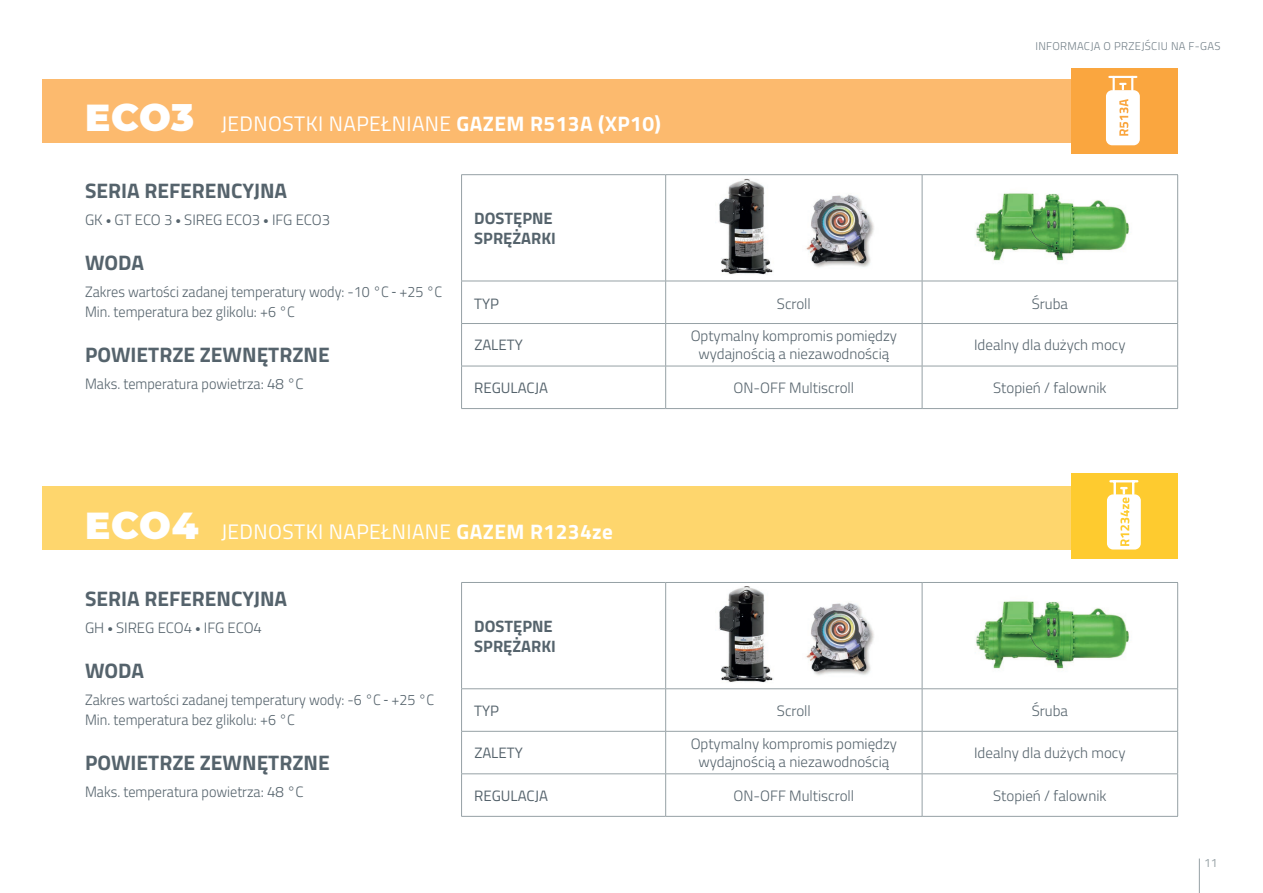
<style>
.page{position:relative;width:1263px;height:893px;background:#fff}
.page>*{position:absolute;margin:0;border:0;box-sizing:border-box;transform-origin:0 0}
.t1{font:900 37.5px "Montserrat";letter-spacing:.015em;color:#fff}
.t2{font:700 21px "Titillium Web";color:#55636c}
.t3{font:21px "Titillium Web";letter-spacing:.02em;color:#fff}
.t4{font:700 16.5px/19.8px "Titillium Web";color:#55636c}
.t5{font:300 15px/18px "Titillium Web";color:#55636c;text-align:center}
.t6{font:300 15px/19.8px "Titillium Web";color:#55636c;scale:.95 1}
.t7{font:15px "Titillium Web";color:#55636c}
.t8{font:12px "Titillium Web";color:#96a1a5}
.t9{font:300 11.25px "Titillium Web";letter-spacing:.03em;color:#727f87}
.s1{font-weight:700}
.s2{font-family:"Myriad Pro";font-weight:700}
.s3{font-family:"Apex New";font-weight:400}
</style>
<div class="page">
<hr style="left:1199px;top:858px;width:1px;height:35px;background:#96a1a5">
<div style="left:43px;top:79px;width:1135px;height:63px;background:#fcba6e"></div>
<div style="left:43px;top:486px;width:1135px;height:64px;background:#fed66d"></div>
<div style="left:1071px;top:68px;width:107px;height:85px;background:#faa63f"></div>
<div style="left:1071px;top:473px;width:107px;height:85px;background:#fecb2f"></div>
<hr style="left:1109px;top:76px;width:27px;height:2px;background:#fff">
<svg style="left:1106px;top:77px;width:34px;height:68px"></svg>
<hr style="left:461px;top:174px;width:205px;height:1px;background:#96a1a5">
<hr style="left:461px;top:175px;width:1px;height:106px;background:#96a1a5">
<hr style="left:666px;top:174px;width:256px;height:1px;background:#96a1a5">
<hr style="left:665px;top:175px;width:1px;height:106px;background:#96a1a5">
<hr style="left:922px;top:174px;width:256px;height:1px;background:#96a1a5">
<hr style="left:922px;top:175px;width:1px;height:106px;background:#96a1a5">
<hr style="left:1177px;top:175px;width:1px;height:106px;background:#96a1a5">
<hr style="left:461px;top:281px;width:205px;height:1px;background:#96a1a5">
<hr style="left:461px;top:281px;width:1px;height:42px;background:#96a1a5">
<hr style="left:666px;top:281px;width:256px;height:1px;background:#96a1a5">
<hr style="left:665px;top:281px;width:1px;height:42px;background:#96a1a5">
<hr style="left:922px;top:281px;width:256px;height:1px;background:#96a1a5">
<hr style="left:922px;top:281px;width:1px;height:42px;background:#96a1a5">
<hr style="left:1177px;top:281px;width:1px;height:42px;background:#96a1a5">
<hr style="left:461px;top:323px;width:205px;height:1px;background:#96a1a5">
<hr style="left:461px;top:324px;width:1px;height:42px;background:#96a1a5">
<hr style="left:666px;top:323px;width:256px;height:1px;background:#96a1a5">
<hr style="left:665px;top:324px;width:1px;height:42px;background:#96a1a5">
<hr style="left:922px;top:323px;width:256px;height:1px;background:#96a1a5">
<hr style="left:922px;top:324px;width:1px;height:42px;background:#96a1a5">
<hr style="left:1177px;top:324px;width:1px;height:42px;background:#96a1a5">
<hr style="left:461px;top:366px;width:205px;height:1px;background:#96a1a5">
<hr style="left:461px;top:366px;width:1px;height:42px;background:#96a1a5">
<hr style="left:666px;top:366px;width:256px;height:1px;background:#96a1a5">
<hr style="left:665px;top:366px;width:1px;height:42px;background:#96a1a5">
<hr style="left:922px;top:366px;width:256px;height:1px;background:#96a1a5">
<hr style="left:922px;top:366px;width:1px;height:42px;background:#96a1a5">
<hr style="left:1177px;top:366px;width:1px;height:42px;background:#96a1a5">
<hr style="left:461px;top:408px;width:205px;height:1px;background:#96a1a5">
<hr style="left:666px;top:408px;width:256px;height:1px;background:#96a1a5">
<hr style="left:922px;top:408px;width:256px;height:1px;background:#96a1a5">
<hr style="left:461px;top:582px;width:205px;height:1px;background:#96a1a5">
<hr style="left:461px;top:583px;width:1px;height:105px;background:#96a1a5">
<hr style="left:666px;top:582px;width:256px;height:1px;background:#96a1a5">
<hr style="left:665px;top:583px;width:1px;height:105px;background:#96a1a5">
<hr style="left:922px;top:582px;width:256px;height:1px;background:#96a1a5">
<hr style="left:922px;top:583px;width:1px;height:105px;background:#96a1a5">
<hr style="left:1177px;top:583px;width:1px;height:105px;background:#96a1a5">
<hr style="left:461px;top:688px;width:205px;height:1px;background:#96a1a5">
<hr style="left:461px;top:689px;width:1px;height:42px;background:#96a1a5">
<hr style="left:666px;top:688px;width:256px;height:1px;background:#96a1a5">
<hr style="left:665px;top:689px;width:1px;height:42px;background:#96a1a5">
<hr style="left:922px;top:688px;width:256px;height:1px;background:#96a1a5">
<hr style="left:922px;top:689px;width:1px;height:42px;background:#96a1a5">
<hr style="left:1177px;top:689px;width:1px;height:42px;background:#96a1a5">
<hr style="left:461px;top:731px;width:205px;height:1px;background:#96a1a5">
<hr style="left:461px;top:732px;width:1px;height:42px;background:#96a1a5">
<hr style="left:666px;top:731px;width:256px;height:1px;background:#96a1a5">
<hr style="left:665px;top:732px;width:1px;height:42px;background:#96a1a5">
<hr style="left:922px;top:731px;width:256px;height:1px;background:#96a1a5">
<hr style="left:922px;top:732px;width:1px;height:42px;background:#96a1a5">
<hr style="left:1177px;top:732px;width:1px;height:42px;background:#96a1a5">
<hr style="left:461px;top:774px;width:205px;height:1px;background:#96a1a5">
<hr style="left:461px;top:774px;width:1px;height:42px;background:#96a1a5">
<hr style="left:666px;top:774px;width:256px;height:1px;background:#96a1a5">
<hr style="left:665px;top:774px;width:1px;height:42px;background:#96a1a5">
<hr style="left:922px;top:774px;width:256px;height:1px;background:#96a1a5">
<hr style="left:922px;top:774px;width:1px;height:42px;background:#96a1a5">
<hr style="left:1177px;top:774px;width:1px;height:42px;background:#96a1a5">
<hr style="left:461px;top:816px;width:205px;height:1px;background:#96a1a5">
<hr style="left:666px;top:816px;width:256px;height:1px;background:#96a1a5">
<hr style="left:922px;top:816px;width:256px;height:1px;background:#96a1a5">
<img style="left:719px;top:179px;width:55px;height:96px">
<img style="left:719px;top:586px;width:55px;height:97px">
<img style="left:806px;top:194px;width:68px;height:73px">
<img style="left:806px;top:602px;width:68px;height:73px">
<img style="left:976px;top:193px;width:153px;height:68px">
<img style="left:976px;top:601px;width:153px;height:68px">
<hr style="left:1110px;top:480px;width:27px;height:2px;background:#fff">
<svg style="left:1107px;top:481px;width:34px;height:68px"></svg>
<h1 class="t1" style="left:85px;top:89px;width:111px">ECO3</h1>
<h2 class="t3" style="left:221px;top:108px;width:441px">JEDNOSTKI NAPEŁNIANE <span class="s1">GAZEM R513A (XP10)</span></h2>
<p class="t9" style="left:1035px;top:38px;width:187px">INFORMACJA O PRZEJŚCIU NA F-GAS</p>
<h2 class="t2" style="left:85px;top:175px;width:204px">SERIA REFERENCYJNA</h2>
<p class="t5" style="left:85px;top:210px;width:247px">GK <span class="s2">•</span> GT ECO 3 <span class="s2">•</span> SIREG ECO3 <span class="s2">•</span> IFG ECO3</p>
<h2 class="t2" style="left:85px;top:247px;width:61px">WODA</h2>
<p class="t6" style="left:85px;top:281px;width:377px">Zakres wartości zadanej temperatury wody: -10 °C <span class="s3">-</span> +25 °C<br>Min. temperatura bez glikolu: +6 °C</p>
<h2 class="t2" style="left:85px;top:339px;width:246px">POWIETRZE ZEWNĘTRZNE</h2>
<p class="t6" style="left:85px;top:373px;width:232px">Maks. temperatura powietrza: 48 °C</p>
<p class="t4" style="left:474px;top:207px;width:83px">DOSTĘPNE<br>SPRĘŻARKI</p>
<p class="t7" style="left:474px;top:292px;width:26px">TYP</p>
<p class="t5" style="left:777px;top:294px;width:36px">Scroll</p>
<p class="t5" style="left:1032px;top:294px;width:38px">Śruba</p>
<p class="t7" style="left:474px;top:334px;width:50px">ZALETY</p>
<p class="t5" style="left:691px;top:326px;width:208px">Optymalny kompromis pomiędzy wydajnością a niezawodnością</p>
<p class="t5" style="left:974px;top:335px;width:153px">Idealny dla dużych mocy</p>
<p class="t7" style="left:474px;top:376px;width:75px">REGULACJA</p>
<p class="t5" style="left:733px;top:378px;width:122px">ON-OFF Multiscroll</p>
<p class="t5" style="left:993px;top:378px;width:115px">Stopień / falownik</p>
<h1 class="t1" style="left:85px;top:497px;width:115px">ECO4</h1>
<h2 class="t3" style="left:221px;top:516px;width:393px">JEDNOSTKI NAPEŁNIANE <span class="s1">GAZEM R1234ze</span></h2>
<h2 class="t2" style="left:85px;top:582px;width:204px">SERIA REFERENCYJNA</h2>
<p class="t5" style="left:85px;top:618px;width:178px">GH <span class="s2">•</span> SIREG ECO4 <span class="s2">•</span> IFG ECO4</p>
<h2 class="t2" style="left:85px;top:654px;width:61px">WODA</h2>
<p class="t6" style="left:85px;top:689px;width:369px">Zakres wartości zadanej temperatury wody: -6 °C <span class="s3">-</span> +25 °C<br>Min. temperatura bez glikolu: +6 °C</p>
<h2 class="t2" style="left:85px;top:746px;width:246px">POWIETRZE ZEWNĘTRZNE</h2>
<p class="t6" style="left:85px;top:781px;width:232px">Maks. temperatura powietrza: 48 °C</p>
<p class="t4" style="left:474px;top:615px;width:83px">DOSTĘPNE<br>SPRĘŻARKI</p>
<p class="t7" style="left:474px;top:700px;width:26px">TYP</p>
<p class="t5" style="left:777px;top:701px;width:36px">Scroll</p>
<p class="t5" style="left:1032px;top:701px;width:38px">Śruba</p>
<p class="t7" style="left:474px;top:741px;width:50px">ZALETY</p>
<p class="t5" style="left:691px;top:734px;width:208px">Optymalny kompromis pomiędzy wydajnością a niezawodnością</p>
<p class="t5" style="left:974px;top:743px;width:153px">Idealny dla dużych mocy</p>
<p class="t7" style="left:474px;top:784px;width:75px">REGULACJA</p>
<p class="t5" style="left:733px;top:785px;width:122px">ON-OFF Multiscroll</p>
<p class="t5" style="left:993px;top:785px;width:115px">Stopień / falownik</p>
<p class="t8" style="left:1204px;top:854px;width:15px">11</p>
</div>
